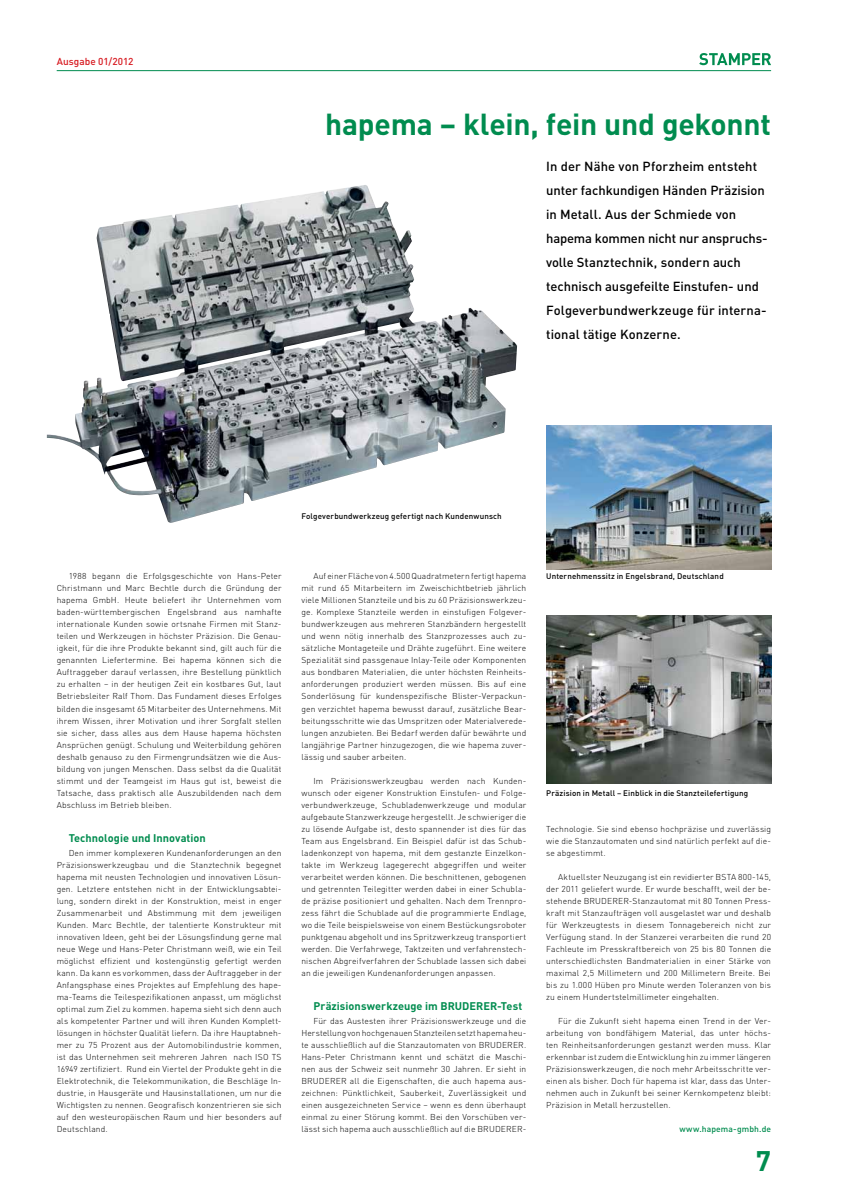
<style>
.page{position:relative;width:842px;height:1191px;background:#fff}
.page>*{position:absolute;margin:0;border:0;box-sizing:border-box;transform-origin:0 0}
.t1{font:700 30px "FFDIN";letter-spacing:-.01em;color:#008c4f}
.t2{font:700 28px "FFDIN";color:#008c4f}
.t3{font:500 13px/24px "FFDIN";letter-spacing:.005em;color:#000}
.t4{font:700 11px "FFDIN";letter-spacing:.005em;color:#008c4f}
.t5{font:500 10px "FFDIN";letter-spacing:.01em;color:#d71920}
.t6{font:300 8.5px/12px "FFDIN";letter-spacing:.015em;color:#000;text-align:justify}
.t7{font:500 8.5px "FFDIN";letter-spacing:.015em;color:#008c4f}
.t8{font:500 8px "FFDIN";letter-spacing:.015em;color:#000}
</style>
<div class="page">
<hr style="left:57px;top:70px;width:714px;height:1px;background:#008c4f">
<svg style="left:699px;top:53px;width:72px;height:12px"></svg>
<svg style="left:108px;top:185px;width:410px;height:338px"></svg>
<img style="left:47px;top:185px;width:318px;height:290px">
<img style="left:546px;top:425px;width:225px;height:144px">
<img style="left:546px;top:615px;width:225px;height:168px">
<p class="t5" style="left:57px;top:55px;width:78px">Ausgabe 01/2012</p>
<h1 class="t1" style="left:325px;top:105px;width:447px">hapema – klein, fein und gekonnt</h1>
<p class="t3" style="left:546px;top:154px;width:223px">In der Nähe von Pforzheim entsteht unter fachkundigen Händen Präzision in Metall. Aus der Schmiede von hapema kommen nicht nur anspruchs&shy;volle Stanztechnik, sondern auch technisch ausgefeilte Einstufen- und Folgeverbundwerkzeuge für interna&shy;tional tätige Konzerne.</p>
<p class="t8" style="left:301px;top:511px;width:202px">Folgeverbundwerkzeug gefertigt nach Kundenwunsch</p>
<p class="t6" style="left:57px;top:570px;width:226px;text-indent:12px">1988 begann die Erfolgsgeschichte von Hans-Peter Christmann und Marc Bechtle durch die Gründung der hapema GmbH. Heute beliefert ihr Unternehmen vom baden-württembergischen Engelsbrand aus namhafte internationale Kunden sowie ortsnahe Firmen mit Stanz&shy;teilen und Werkzeugen in höchster Präzision. Die Genau&shy;igkeit, für die ihre Produkte bekannt sind, gilt auch für die genannten Liefertermine. Bei hapema können sich die Auftraggeber darauf verlassen, ihre Bestellung pünktlich zu erhalten – in der heutigen Zeit ein kostbares Gut, laut Betriebsleiter Ralf Thom. Das Fundament dieses Erfolges bilden die insgesamt 65 Mitarbeiter des Unternehmens. Mit ihrem Wissen, ihrer Motivation und ihrer Sorgfalt stellen sie sicher, dass alles aus dem Hause hapema höchsten Ansprüchen genügt. Schulung und Weiterbildung gehören deshalb genauso zu den Firmengrundsätzen wie die Aus&shy;bildung von jungen Menschen. Dass selbst da die Qualität stimmt und der Teamgeist im Haus gut ist, beweist die Tatsache, dass praktisch alle Auszubildenden nach dem Abschluss im Betrieb bleiben.</p>
<p class="t4" style="left:69px;top:830px;width:139px">Technologie und Innovation</p>
<p class="t6" style="left:57px;top:846px;width:226px;text-indent:12px">Den immer komplexeren Kundenanforderungen an den Präzisionswerkzeugbau und die Stanztechnik begegnet hapema mit neusten Technologien und innovativen Lösun&shy;gen. Letztere entstehen nicht in der Entwicklungsabtei&shy;lung, sondern direkt in der Konstruktion, meist in enger Zusammenarbeit und Abstimmung mit dem jeweiligen Kunden. Marc Bechtle, der talentierte Konstrukteur mit innovativen Ideen, geht bei der Lösungsfindung gerne mal neue Wege und Hans-Peter Christmann weiß, wie ein Teil möglichst effizient und kostengünstig gefertigt werden kann. Da kann es vorkommen, dass der Auftraggeber in der Anfangsphase eines Projektes auf Empfehlung des hape&shy;ma-Teams die Teilespezifikationen anpasst, um möglichst optimal zum Ziel zu kommen. hapema sieht sich denn auch als kompetenter Partner und will ihren Kunden Komplett&shy;lösungen in höchster Qualität liefern. Da ihre Hauptabneh&shy;mer zu 75 Prozent aus der Automobilindustrie kommen, ist das Unternehmen seit mehreren Jahren nach ISO TS 16949 zertifiziert. Rund ein Viertel der Produkte geht in die Elektrotechnik, die Telekommunikation, die Beschläge In&shy;dustrie, in Hausgeräte und Hausinstallationen, um nur die Wichtigsten zu nennen. Geografisch konzentrieren sie sich auf den westeuropäischen Raum und hier besonders auf Deutschland.</p>
<p class="t6" style="left:301px;top:570px;width:226px;text-indent:12px">Auf einer Fläche von 4.500 Quadratmetern fertigt hapema mit rund 65 Mitarbeitern im Zweischichtbetrieb jährlich viele Millionen Stanzteile und bis zu 60 Präzisionswerkzeu&shy;ge. Komplexe Stanzteile werden in einstufigen Folgever&shy;bundwerkzeugen aus mehreren Stanzbändern hergestellt und wenn nötig innerhalb des Stanzprozesses auch zu&shy;sätzliche Montageteile und Drähte zugeführt. Eine weitere Spezialität sind passgenaue Inlay-Teile oder Komponenten aus bondbaren Materialien, die unter höchsten Reinheits&shy;anforderungen produziert werden müssen. Bis auf eine Sonderlösung für kundenspezifische Blister-Verpackun&shy;gen verzichtet hapema bewusst darauf, zusätzliche Bear&shy;beitungsschritte wie das Umspritzen oder Materialverede&shy;lungen anzubieten. Bei Bedarf werden dafür bewährte und langjährige Partner hinzugezogen, die wie hapema zuver&shy;lässig und sauber arbeiten.</p>
<p class="t6" style="left:301px;top:774px;width:226px;text-indent:12px">Im Präzisionswerkzeugbau werden nach Kunden&shy;wunsch oder eigener Konstruktion Einstufen- und Folge&shy;verbundwerkzeuge, Schubladenwerkzeuge und modular aufgebaute Stanzwerkzeuge hergestellt. Je schwieriger die zu lösende Aufgabe ist, desto spannender ist dies für das Team aus Engelsbrand. Ein Beispiel dafür ist das Schub&shy;ladenkonzept von hapema, mit dem gestanzte Einzelkon&shy;takte im Werkzeug lagegerecht abgegriffen und weiter verarbeitet werden können. Die beschnittenen, gebogenen und getrennten Teilegitter werden dabei in einer Schubla&shy;de präzise positioniert und gehalten. Nach dem Trennpro&shy;zess fährt die Schublade auf die programmierte Endlage, wo die Teile beispielsweise von einem Bestückungsroboter punktgenau abgeholt und ins Spritzwerkzeug transportiert werden. Die Verfahrwege, Taktzeiten und verfahrenstech&shy;nischen Abgreifverfahren der Schublade lassen sich dabei an die jeweiligen Kundenanforderungen anpassen.</p>
<p class="t4" style="left:313px;top:998px;width:164px">Präzisionswerkzeuge im BRUDERER</p>
<p class="t4" style="left:497px;top:998px;width:27px">-Test</p>
<p class="t6" style="left:301px;top:1014px;width:226px;text-indent:12px">Für das Austesten ihrer Präzisionswerkzeuge und die Herstellung von hochgenauen Stanzteilen setzt hapema heu&shy;te ausschließlich auf die Stanzautomaten von BRUDERER.<br>Hans-Peter Christmann kennt und schätzt die Maschi&shy;nen aus der Schweiz seit nunmehr 30 Jahren. Er sieht in BRUDERER all die Eigenschaften, die auch hapema aus&shy;zeichnen: Pünktlichkeit, Sauberkeit, Zuverlässigkeit und einen ausgezeichneten Service – wenn es denn überhaupt einmal zu einer Störung kommt. Bei den Vorschüben ver&shy;lässt sich hapema auch ausschließlich auf die BRUDERER-</p>
<p class="t8" style="left:546px;top:571px;width:179px">Unternehmenssitz in Engelsbrand, Deutschland</p>
<p class="t8" style="left:546px;top:787px;width:204px">Präzision in Metall – Einblick in die Stanzteilefertigung</p>
<p class="t6" style="left:546px;top:822px;width:226px">Technologie. Sie sind ebenso hochpräzise und zuverlässig wie die Stanzautomaten und sind natürlich perfekt auf die&shy;se abgestimmt.</p>
<p class="t6" style="left:546px;top:870px;width:226px;text-indent:12px">Aktuellster Neuzugang ist ein revidierter BSTA 800-145, der 2011 geliefert wurde. Er wurde beschafft, weil der be&shy;stehende BRUDERER-Stanzautomat mit 80 Tonnen Press&shy;kraft mit Stanzaufträgen voll ausgelastet war und deshalb für Werkzeugtests in diesem Tonnagebereich nicht zur Verfügung stand. In der Stanzerei verarbeiten die rund 20<br>Fachleute im Presskraftbereich von 25 bis 80 Tonnen die unterschiedlichsten Bandmaterialien in einer Stärke von maximal 2,5 Millimetern und 200 Millimetern Breite. Bei bis zu 1.000 Hüben pro Minute werden Toleranzen von bis zu einem Hundertstelmillimeter eingehalten.</p>
<p class="t6" style="left:546px;top:1014px;width:226px;text-indent:12px">Für die Zukunft sieht hapema einen Trend in der Ver&shy;arbeitung von bondfähigem Material, das unter höchs&shy;ten Reinheitsanforderungen gestanzt werden muss. Klar erkennbar ist zudem die Entwicklung hin zu immer längeren Präzisionswerkzeugen, die noch mehr Arbeitsschritte ver&shy;einen als bisher. Doch für hapema ist klar, dass das Unter&shy;nehmen auch in Zukunft bei seiner Kernkompetenz bleibt:<br>Präzision in Metall herzustellen.</p>
<p class="t7" style="left:679px;top:1123px;width:93px">www.hapema-gmbh.de</p>
<h2 class="t2" style="left:756px;top:1142px;width:17px">7</h2>
</div>
